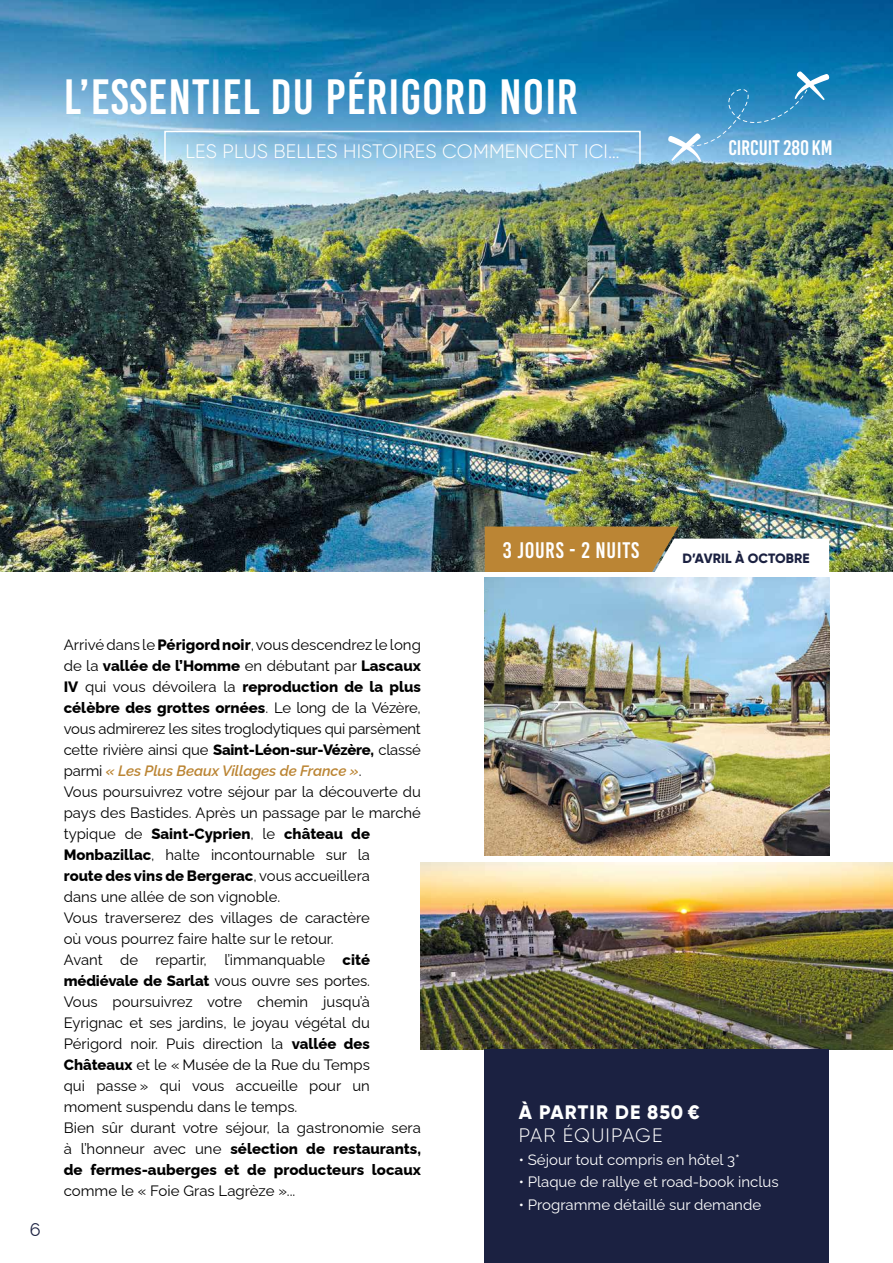
<style>
.page{position:relative;width:893px;height:1263px;background:#fff}
.page>*{position:absolute;margin:0;border:0;box-sizing:border-box;transform-origin:0 0}
.t1{font:49.5px "Bebas Kai";letter-spacing:.02em;color:#fff}
.t2{font:22.5px "Bebas Kai";letter-spacing:.03em;color:#fff}
.t3{font:21px "Bebas Kai";color:#fff}
.t4{font:300 19.5px "Gilroy";letter-spacing:.01em;color:#fff}
.t5{font:800 19.5px "Gilroy";letter-spacing:.055em;color:#fff}
.t6{font:300 19.5px "Gilroy";letter-spacing:.055em;color:#fff}
.t7{font:18px "Raleway";color:#1b2141}
.t8{font:15px/21px "Raleway";color:#000}
.t9{font:15px "Raleway";color:#fff}
.t10{font:800 13.5px "Gilroy";letter-spacing:.01em;color:#1b2141}
.s1{font-weight:800}
.s2{font-weight:600;font-style:italic;color:#bb8534}
</style>
<div class="page">
<img style="left:0;top:0;width:893px;height:572px">
<img style="left:421px;top:862px;width:472px;height:188px">
<img style="left:485px;top:577px;width:344px;height:278px">
<div style="left:164px;top:131px;width:477px;height:33px;border:2px solid #fff"></div>
<svg style="left:667px;top:70px;width:163px;height:92px"></svg>
<div style="left:485px;top:1050px;width:344px;height:213px;background:#1b2141"></div>
<svg style="left:485px;top:526px;width:344px;height:46px"></svg>
<h1 class="t1" style="left:64px;top:70px;width:516px">L’ESSENTIEL DU PÉRIGORD NOIR</h1>
<h3 class="t4" style="left:185px;top:140px;width:436px">LES PLUS BELLES HISTOIRES COMMENCENT ICI…</h3>
<h3 class="t3" style="left:728px;top:136px;width:106px">CIRCUIT 280 KM</h3>
<p class="t7" style="left:30px;top:1215px;width:12px">6</p>
<p class="t8" style="left:64px;top:632px;width:359px">Arrivé dans le <span class="s1">Périgord noir</span>, vous descendrez le long de la <span class="s1">vallée de l’Homme</span> en débutant par <span class="s1">Lascaux IV</span> qui vous dévoilera la <span class="s1">reproduction de la plus célèbre des grottes ornées</span>. Le long de la Vézère, vous admirerez les sites troglodytiques qui parsèment cette rivière ainsi que <span class="s1">Saint-Léon-sur-Vézère,</span> classé parmi <span class="s2">« Les Plus Beaux Villages de France »</span>.<br>Vous poursuivrez votre séjour par la découverte du pays des Bastides. Après un passage par le marché typique de <span class="s1">Saint-Cyprien</span>, le <span class="s1">château de Monbazillac</span>, halte incontournable sur la<br><span class="s1">route des vins de Bergerac</span>, vous accueillera<br>dans une allée de son vignoble.<br>Vous traverserez des villages de caractère<br>où vous pourrez faire halte sur le retour.<br>Avant de repartir, l’immanquable <span class="s1">cité médiévale de Sarlat</span> vous ouvre ses portes.<br>Vous poursuivrez votre chemin jusqu’à Eyrignac et ses jardins, le joyau végétal du Périgord noir. Puis direction la <span class="s1">vallée des Châteaux</span> et le « Musée de la Rue du Temps<br>qui passe » qui vous accueille pour un moment suspendu dans le temps.<br>Bien sûr durant votre séjour, la gastronomie sera à l’honneur avec une <span class="s1">sélection de restaurants, de fermes-auberges et de producteurs locaux</span></p>
<p class="t8" style="left:64px;top:1178px;width:233px">comme le « Foie Gras Lagrèze »...</p>
<h2 class="t2" style="left:503px;top:538px;width:138px">3 JOURS - 2 NUITS</h2>
<p class="t10" style="left:683px;top:550px;width:129px">D’AVRIL À OCTOBRE</p>
<h3 class="t5" style="left:519px;top:1099px;width:182px">À PARTIR DE 850 €</h3>
<h3 class="t6" style="left:519px;top:1123px;width:145px">PAR ÉQUIPAGE</h3>
<p class="t9" style="left:519px;top:1147px;width:223px">• Séjour tout compris en hôtel 3*</p>
<p class="t9" style="left:519px;top:1170px;width:261px">• Plaque de rallye et road-book inclus</p>
<p class="t9" style="left:519px;top:1192px;width:244px">• Programme détaillé sur demande</p>
</div>
